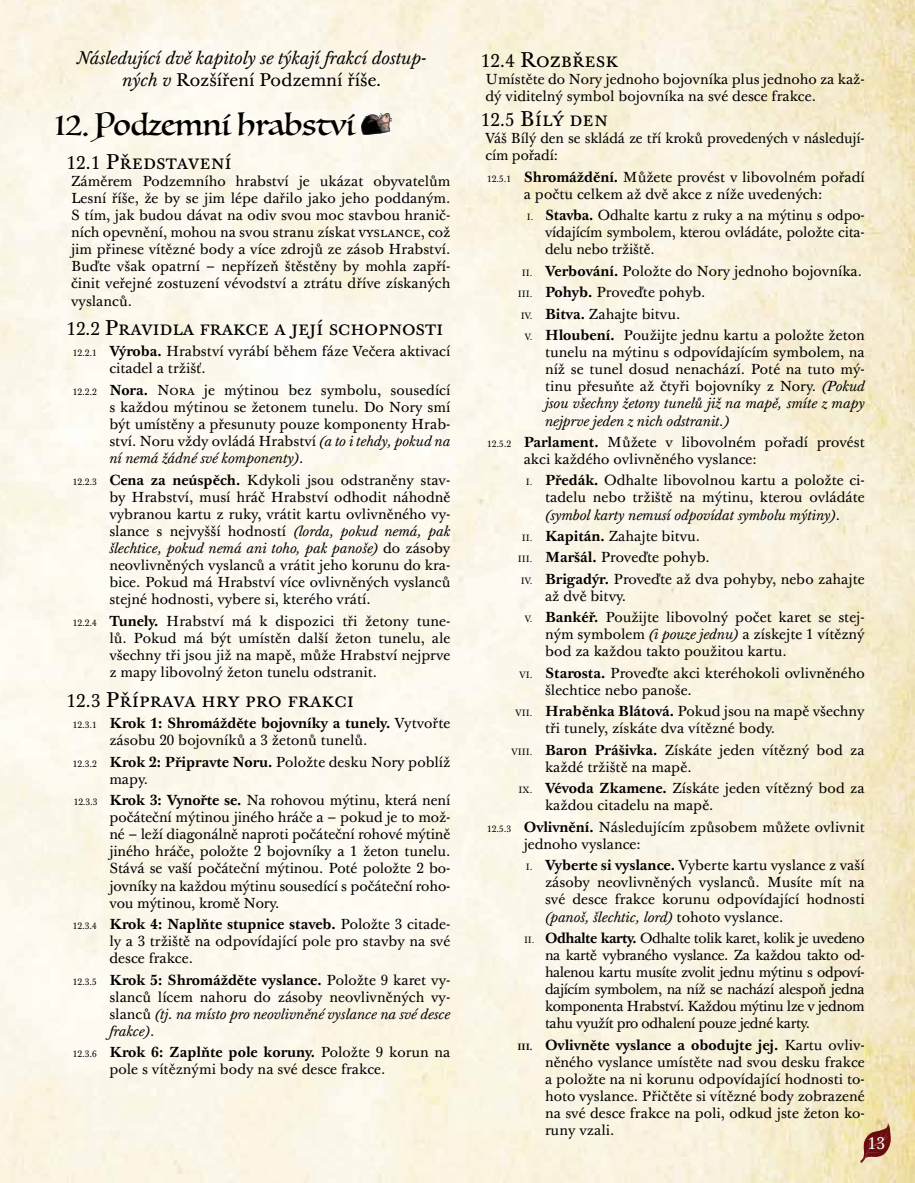
<style>
.page{position:relative;width:915px;height:1183px;background:#fff}
.page>*{position:absolute;margin:0;border:0;box-sizing:border-box;transform-origin:0 0}
.t1{font:30px "Luminari";color:#000}
.t2{font:21px "Baskerville Ten Pro";color:#000}
.t3{font:italic 18px/21.6px "Baskerville Ten Pro";color:#000;text-align:center}
.t4{font:16.5px "Baskerville Ten Pro";color:#fff}
.t5{font:14.25px/17.1px "Baskerville Ten Pro";color:#000}
.s1{font-style:normal}
.s2{font-size:18px}
.s3{font-size:9px}
.s4{font-weight:700}
.s5{font-style:italic}
.s6{font-weight:700;font-size:9px}
</style>
<div class="page">
<img style="left:0;top:0;width:914px;height:1182px">
<img style="left:361px;top:113px;width:31px;height:22px">
<svg style="left:859px;top:1122px;width:31px;height:40px"></svg>
<p class="t3" style="left:78px;top:48px;width:350px">Následující dvě kapitoly se týkají frakcí dostup&shy;ných v <span class="s1">Rozšíření Podzemní říše</span>.</p>
<h1 class="t1" style="left:54px;top:99px;width:302px">12. Podzemní hrabství</h1>
<h2 class="t2" style="left:67px;top:149px;width:166px"><span class="s2">12.1</span> Představení</h2>
<p class="t5" style="left:71px;top:173px;width:381px;text-align:justify">Záměrem Podzemního hrabství je ukázat obyvatelům Lesní říše, že by se jim lépe dařilo jako jeho poddaným.<br>S tím, jak budou dávat na odiv svou moc stavbou hranič&shy;ních opevnění, mohou na svou stranu získat vyslance, což jim přinese vítězné body a více zdrojů ze zásob Hrabství.<br>Buďte však opatrní – nepřízeň štěstěny by mohla zapří&shy;činit veřejné zostuzení vévodství a ztrátu dříve získaných vyslanců.</p>
<h2 class="t2" style="left:67px;top:315px;width:378px"><span class="s2">12.2</span> Pravidla frakce a její schopnosti</h2>
<p class="t5" style="left:109px;top:343px;width:342px;text-indent:-37px"><span class="s3">12.2.1</span> <span class="s4">Výroba.</span> Hrabství vyrábí během fáze Večera aktivací citadel a tržišť.</p>
<p class="t5" style="left:109px;top:382px;width:342px;text-align:justify;text-indent:-37px"><span class="s3">12.2.2</span> <span class="s4">Nora.</span> Nora je mýtinou bez symbolu, sousedící s každou mýtinou se žetonem tunelu. Do Nory smí být umístěny a přesunuty pouze komponenty Hrab&shy;ství. Noru vždy ovládá Hrabství <span class="s5">(a to i tehdy, pokud na ní nemá žádné své komponenty)</span>.</p>
<p class="t5" style="left:109px;top:471px;width:342px;text-align:justify;text-indent:-37px"><span class="s3">12.2.3</span> <span class="s4">Cena za neúspěch.</span> Kdykoli jsou odstraněny stav&shy;by Hrabství, musí hráč Hrabství odhodit náhodně vybranou kartu z ruky, vrátit kartu ovlivněného vy&shy;slance s nejvyšší hodností <span class="s5">(lorda, pokud nemá, pak šlechtice, pokud nemá ani toho, pak panoše)</span> do zásoby neovlivněných vyslanců a vrátit jeho korunu do kra&shy;bice. Pokud má Hrabství více ovlivněných vyslanců stejné hodnosti, vybere si, kterého vrátí.</p>
<p class="t5" style="left:109px;top:613px;width:342px;text-align:justify;text-indent:-37px"><span class="s3">12.2.4</span> <span class="s4">Tunely.</span> Hrabství má k dispozici tři žetony tune&shy;lů. Pokud má být umístěn další žeton tunelu, ale všechny tři jsou již na mapě, může Hrabství nejprve z mapy libovolný žeton tunelu odstranit.</p>
<h2 class="t2" style="left:67px;top:686px;width:289px"><span class="s2">12.3</span> Příprava hry pro frakci</h2>
<p class="t5" style="left:109px;top:715px;width:342px;text-indent:-37px"><span class="s3">12.3.1</span> <span class="s4">Krok 1: Shromážděte bojovníky a tunely.</span> Vytvořte zásobu 20 bojovníků a 3 žetonů tunelů.</p>
<p class="t5" style="left:109px;top:753px;width:342px;text-indent:-37px"><span class="s3">12.3.2</span> <span class="s4">Krok 2: Připravte Noru.</span> Položte desku Nory poblíž mapy.</p>
<p class="t5" style="left:109px;top:792px;width:342px;text-align:justify;text-indent:-36px"><span class="s3">12.3.3</span> <span class="s4">Krok 3: Vynořte se.</span> Na rohovou mýtinu, která není počáteční mýtinou jiného hráče a – pokud je to mož&shy;né – leží diagonálně naproti počáteční rohové mýtině jiného hráče, položte 2 bojovníky a 1 žeton tunelu.<br>Stává se vaší počáteční mýtinou. Poté položte 2 bo&shy;jovníky na každou mýtinu sousedící s počáteční roho&shy;vou mýtinou, kromě Nory.</p>
<p class="t5" style="left:109px;top:915px;width:342px;text-align:justify;text-indent:-37px"><span class="s3">12.3.4</span> <span class="s4">Krok 4: Naplňte stupnice staveb.</span> Položte 3 citade&shy;ly a 3 tržiště na odpovídající pole pro stavby na své desce frakce.</p>
<p class="t5" style="left:109px;top:971px;width:342px;text-align:justify;text-indent:-37px"><span class="s3">12.3.5</span> <span class="s4">Krok 5: Shromážděte vyslance.</span> Položte 9 karet vy&shy;slanců lícem nahoru do zásoby neovlivněných vy&shy;slanců <span class="s5">(tj. na místo pro neovlivněné vyslance na své desce frakce)</span>.</p>
<p class="t5" style="left:109px;top:1044px;width:342px;text-indent:-37px"><span class="s3">12.3.6</span> <span class="s4">Krok 6: Zaplňte pole koruny.</span> Položte 9 korun na pole s vítěznými body na své desce frakce.</p>
<h2 class="t2" style="left:481px;top:47px;width:139px"><span class="s2">12.4</span> Rozbřesk</h2>
<p class="t5" style="left:485px;top:71px;width:381px">Umístěte do Nory jednoho bojovníka plus jednoho za kaž&shy;dý viditelný symbol bojovníka na své desce frakce.</p>
<h2 class="t2" style="left:481px;top:106px;width:128px"><span class="s2">12.5</span> Bílý den</h2>
<p class="t5" style="left:485px;top:130px;width:380px">Váš Bílý den se skládá ze tří kroků provedených v následují&shy;cím pořadí:</p>
<p class="t5" style="left:487px;top:169px;width:379px;text-align:center"><span class="s3">12.5.1</span> <span class="s4">Shromáždění.</span> Můžete provést v libovolném pořadí a počtu celkem až dvě akce z níže uvedených:</p>
<p class="t5" style="left:545px;top:207px;width:321px;text-align:justify;text-indent:-18px"><span class="s3">I.</span> <span class="s4">Stavba.</span> Odhalte kartu z ruky a na mýtinu s odpo&shy;vídajícím symbolem, kterou ovládáte, položte cita&shy;delu nebo tržiště.</p>
<p class="t5" style="left:521px;top:263px;width:341px"><span class="s3">II.</span> <span class="s4">Verbování.</span> Položte do Nory jednoho bojovníka.</p>
<p class="t5" style="left:517px;top:284px;width:189px"><span class="s3">III.</span> <span class="s4">Pohyb.</span> Proveďte pohyb.</p>
<p class="t5" style="left:520px;top:305px;width:161px"><span class="s3">IV.</span> <span class="s4">Bitva.</span> Zahajte bitvu.</p>
<p class="t5" style="left:524px;top:327px;width:341px"><span class="s3">V.</span> <span class="s4">Hloubení.</span> Použijte jednu kartu a položte žeton</p>
<p class="t5" style="left:545px;top:344px;width:322px;text-align:justify">tunelu na mýtinu s odpovídajícím symbolem, na níž se tunel dosud nenachází. Poté na tuto mý&shy;tinu přesuňte až čtyři bojovníky z Nory. <span class="s5">(Pokud jsou všechny žetony tunelů již na mapě, smíte z mapy nejprve jeden z nich odstranit.)</span></p>
<p class="t5" style="left:523px;top:434px;width:342px;text-indent:-37px"><span class="s3">12.5.2</span> <span class="s4">Parlament.</span> Můžete v libovolném pořadí provést akci každého ovlivněného vyslance:</p>
<p class="t5" style="left:545px;top:472px;width:321px;text-align:justify;text-indent:-19px"><span class="s3">I.</span> <span class="s4">Předák.</span> Odhalte libovolnou kartu a položte ci&shy;tadelu nebo tržiště na mýtinu, kterou ovládáte <span class="s5">(symbol karty nemusí odpovídat symbolu mýtiny)</span>.</p>
<p class="t5" style="left:517px;top:526px;width:348px;line-height:21.3px"><span class="s3">II.</span> <span class="s4">Kapitán.</span> Zahajte bitvu.<br><span class="s3">III.</span> <span class="s4">Maršál.</span> Proveďte pohyb.<br><span class="s3">IV.</span> <span class="s4">Brigadýr.</span> Proveďte až dva pohyby, nebo zahajte</p>
<p class="t5" style="left:524px;top:585px;width:341px;line-height:21.3px;text-indent:20px">až dvě bitvy.<br><span class="s3">V.</span> <span class="s4">Bankéř.</span> Použijte libovolný počet karet se stej-</p>
<p class="t5" style="left:545px;top:626px;width:321px">ným symbolem <span class="s5">(i pouze jednu)</span> a získejte 1 vítězný bod za každou takto použitou kartu.</p>
<p class="t5" style="left:545px;top:664px;width:321px;text-indent:-25px"><span class="s3">VI.</span> <span class="s4">Starosta.</span> Proveďte akci kteréhokoli ovlivněného šlechtice nebo panoše.</p>
<p class="t5" style="left:545px;top:703px;width:321px;text-indent:-29px"><span class="s3">VII.</span> <span class="s4">Hraběnka Blátová.</span> Pokud jsou na mapě všechny tři tunely, získáte dva vítězné body.</p>
<p class="t5" style="left:545px;top:741px;width:321px;text-indent:-33px"><span class="s3">VIII.</span> <span class="s4">Baron Prášivka.</span> Získáte jeden vítězný bod za každé tržiště na mapě.</p>
<p class="t5" style="left:545px;top:780px;width:321px;text-indent:-26px"><span class="s3">IX.</span> <span class="s4">Vévoda Zkamene.</span> Získáte jeden vítězný bod za každou citadelu na mapě.</p>
<p class="t5" style="left:523px;top:818px;width:342px;text-indent:-37px"><span class="s3">12.5.3</span> <span class="s4">Ovlivnění.</span> Následujícím způsobem můžete ovlivnit jednoho vyslance:</p>
<p class="t5" style="left:545px;top:857px;width:321px;text-align:justify;text-indent:-19px"><span class="s3">I.</span> <span class="s4">Vyberte si vyslance.</span> Vyberte kartu vyslance z vaší zásoby neovlivněných vyslanců. Musíte mít na své desce frakce korunu odpovídající hodnosti <span class="s5">(panoš, šlechtic, lord)</span> tohoto vyslance.</p>
<p class="t5" style="left:545px;top:929px;width:321px;text-align:justify;text-indent:-21px"><span class="s3">II.</span> <span class="s4">Odhalte karty.</span> Odhalte tolik karet, kolik je uvedeno na kartě vybraného vyslance. Za každou takto od&shy;halenou kartu musíte zvolit jednu mýtinu s odpoví&shy;dajícím symbolem, na níž se nachází alespoň jedna komponenta Hrabství. Každou mýtinu lze v jednom tahu využít pro odhalení pouze jedné karty.</p>
<p class="t5" style="left:545px;top:1036px;width:321px;text-align:justify;text-indent:-28px"><span class="s6">III.</span> <span class="s4">Ovlivněte vyslance a obodujte jej.</span> Kartu ovliv&shy;něného vyslance umístěte nad svou desku frakce a položte na ni korunu odpovídající hodnosti to&shy;hoto vyslance. Přičtěte si vítězné body zobrazené na své desce frakce na poli, odkud jste žeton ko&shy;runy vzali.</p>
<p class="t4" style="left:867px;top:1132px;width:19px">13</p>
</div>
